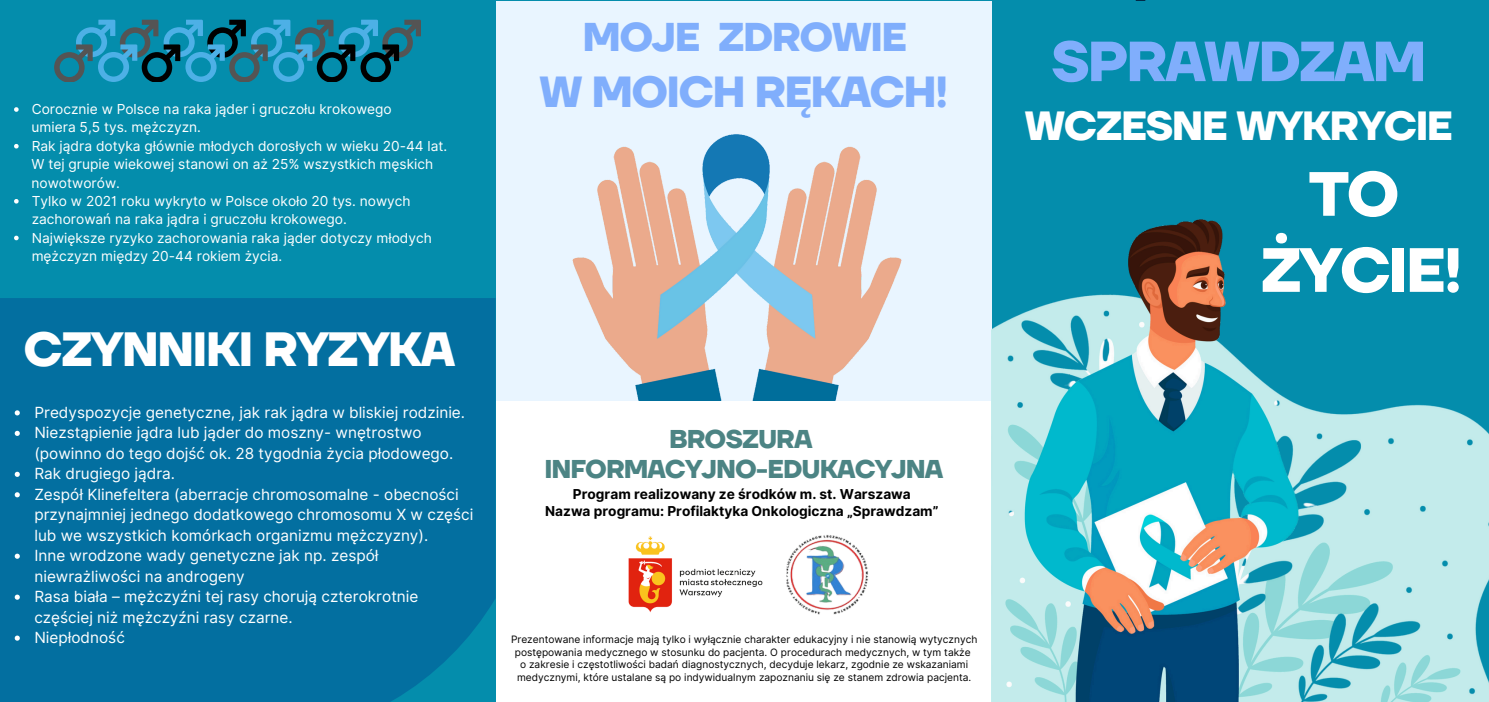
<style>
.page{position:relative;width:1489px;height:702px;background:#fff}
.page>*{position:absolute;margin:0;border:0;box-sizing:border-box;transform-origin:0 0}
.t1{font:700 62.25px/76px "TT Firs Neue";letter-spacing:-.04em;color:#fff;text-align:center}
.t2{font:700 56.25px "TT Firs Neue";letter-spacing:-.04em;color:#80aefc}
.t3{font:700 47.75px "TT Firs Neue";letter-spacing:-.04em;color:#fff}
.t4{font:700 43.25px "TT Firs Neue";letter-spacing:-.04em;color:#80aefc}
.t5{font:700 40.5px "TT Firs Neue";letter-spacing:-.04em;color:#fff}
.t6{font:700 40px "TT Firs Neue";letter-spacing:-.04em;color:#80aefc}
.t7{font:700 25.75px/30.8px "TT Firs Neue";letter-spacing:-.04em;color:#4c8484;text-align:center}
.t8{font:15.25px/20.5px "Inter";color:#fff}
.t9{font:13.75px/18.2px "Inter";color:#fff}
.t10{font:700 13.75px/17px "Inter";color:#000;text-align:center}
.t11{font:10.25px/12.8px "Inter";color:#000;text-align:center}
</style>
<div class="page">
<div style="left:0;top:0;width:1489px;height:701px;background:#048dac"></div>
<div style="left:496px;top:1px;width:496px;height:700px;background:#fff"></div>
<div style="left:496px;top:1px;width:496px;height:399px;background:#e9f5ff"></div>
<img style="left:628px;top:536px;width:135px;height:77px">
<img style="left:572px;top:134px;width:330px;height:266px">
<svg style="left:54px;top:20px;width:367px;height:62px"></svg>
<img style="left:992px;top:219px;width:497px;height:482px">
<img style="left:786px;top:535px;width:82px;height:80px">
<div style="left:0;top:298px;width:496px;height:403px;background:#036fa0"></div>
<svg style="left:14px;top:107px;width:5px;height:5px"></svg>
<svg style="left:14px;top:144px;width:5px;height:4px"></svg>
<svg style="left:14px;top:199px;width:5px;height:4px"></svg>
<svg style="left:14px;top:235px;width:5px;height:5px"></svg>
<svg style="left:15px;top:410px;width:5px;height:5px"></svg>
<svg style="left:15px;top:430px;width:5px;height:5px"></svg>
<svg style="left:15px;top:471px;width:5px;height:5px"></svg>
<svg style="left:15px;top:492px;width:5px;height:5px"></svg>
<svg style="left:15px;top:553px;width:5px;height:5px"></svg>
<svg style="left:15px;top:594px;width:5px;height:5px"></svg>
<svg style="left:15px;top:635px;width:5px;height:5px"></svg>
<p class="t9" style="left:32px;top:100px;width:362px">Corocznie w Polsce na raka jąder i gruczołu krokowego</p>
<p class="t9" style="left:32px;top:118px;width:171px">umiera 5,5 tys. mężczyzn.</p>
<p class="t9" style="left:32px;top:137px;width:417px">Rak jądra dotyka głównie młodych dorosłych w wieku 20-44 lat.</p>
<p class="t9" style="left:32px;top:155px;width:403px">W tej grupie wiekowej stanowi on aż 25% wszystkich męskich</p>
<p class="t9" style="left:32px;top:173px;width:90px">nowotworów.</p>
<p class="t9" style="left:32px;top:192px;width:380px">Tylko w 2021 roku wykryto w Polsce około 20 tys. nowych zachorowań na raka jądra i gruczołu krokowego.</p>
<p class="t9" style="left:32px;top:228px;width:402px">Największe ryzyko zachorowania raka jąder dotyczy młodych mężczyzn między 20-44 rokiem życia.</p>
<p class="t3" style="left:24px;top:320px;width:433px">CZYNNIKI RYZYKA</p>
<p class="t8" style="left:34px;top:402px;width:432px">Predyspozycje genetyczne, jak rak jądra w bliskiej rodzinie.</p>
<p class="t8" style="left:34px;top:422px;width:420px">Niezstąpienie jądra lub jąder do moszny- wnętrostwo (powinno do tego dojść ok. 28 tygodnia życia płodowego.</p>
<p class="t8" style="left:34px;top:463px;width:142px">Rak drugiego jądra.</p>
<p class="t8" style="left:34px;top:484px;width:440px">Zespół Klinefeltera (aberracje chromosomalne - obecności przynajmniej jednego dodatkowego chromosomu X w części lub we wszystkich komórkach organizmu mężczyzny).</p>
<p class="t8" style="left:34px;top:545px;width:346px">Inne wrodzone wady genetyczne jak np. zespół niewrażliwości na androgeny</p>
<p class="t8" style="left:34px;top:586px;width:386px">Rasa biała – mężczyźni tej rasy chorują czterokrotnie częściej niż mężczyźni rasy czarne.</p>
<p class="t8" style="left:34px;top:627px;width:92px">Niepłodność</p>
<p class="t6" style="left:583px;top:13px;width:326px">MOJE ZDROWIE</p>
<p class="t4" style="left:539px;top:66px;width:411px">W MOICH RĘKACH!</p>
<p class="t7" style="left:544px;top:424px;width:400px">BROSZURA<br>INFORMACYJNO-EDUKACYJNA</p>
<h2 class="t10" style="left:545px;top:485px;width:395px">Program realizowany ze środków m. st. Warszawa<br>Nazwa programu: Profilaktyka Onkologiczna „Sprawdzam”</h2>
<p class="t11" style="left:511px;top:632px;width:468px">Prezentowane informacje mają tylko i wyłącznie charakter edukacyjny i nie stanowią wytycznych postępowania medycznego w stosunku do pacjenta. O procedurach medycznych, w tym także</p>
<p class="t11" style="left:517px;top:658px;width:456px">o zakresie i częstotliwości badań diagnostycznych, decyduje lekarz, zgodnie ze wskazaniami medycznymi, które ustalane są po indywidualnym zapoznaniu się ze stanem zdrowia pacjenta.</p>
<p class="t2" style="left:1051px;top:28px;width:377px">SPRAWDZAM</p>
<p class="t5" style="left:1024px;top:101px;width:430px">WCZESNE WYKRYCIE</p>
<p class="t1" style="left:1260px;top:159px;width:204px">TO<br>ŻYCIE!</p>
</div>
